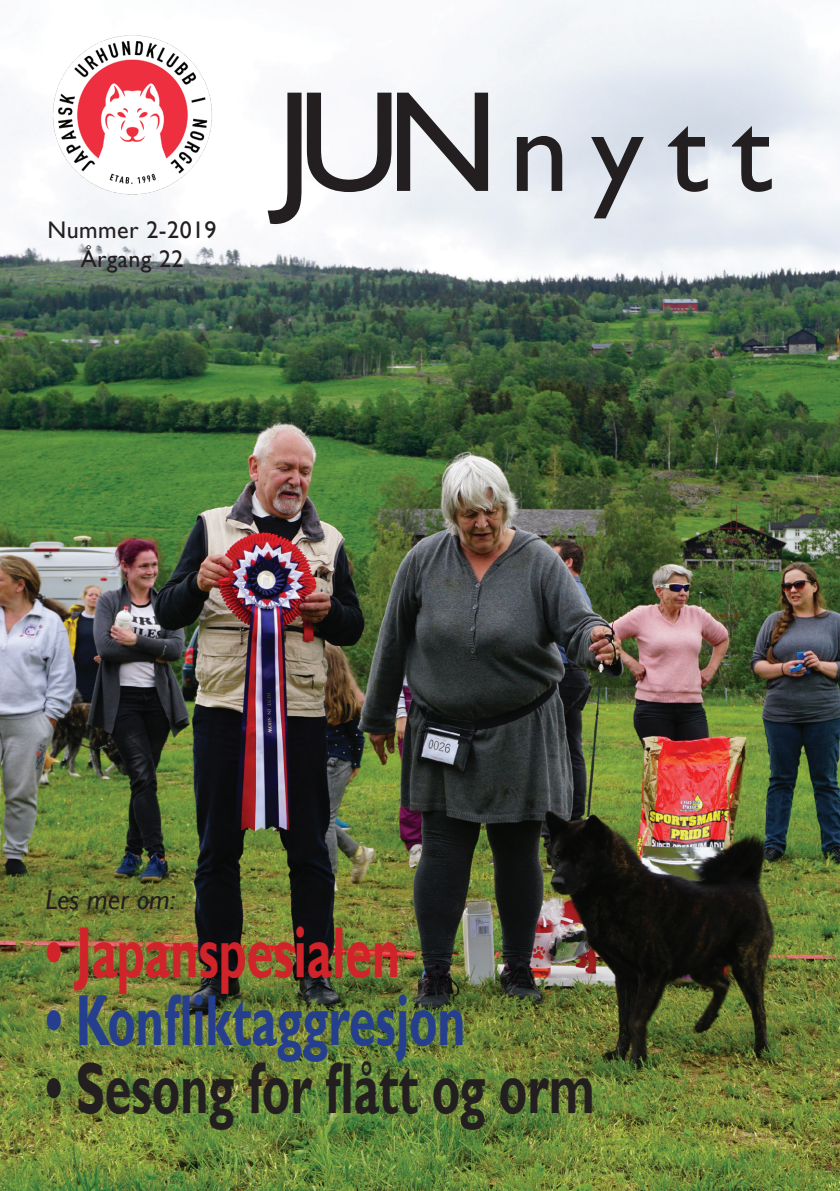
<style>
.page{position:relative;width:840px;height:1191px;background:#fff}
.page>*{position:absolute;margin:0;border:0;box-sizing:border-box;transform-origin:0 0}
.t1{font:120px "Gill Sans";color:#231f20}
.t2{font:700 72px "Gill Sans";color:#231f20;scale:.67 1}
.t3{font:700 72px "Gill Sans";color:#253f8e;scale:.67 1}
.t4{font:700 72px "Gill Sans";color:#d1232a;scale:.67 1}
.t5{font:italic 28px "Gill Sans";color:#231f20}
.t6{font:24px/28.8px "Gill Sans";letter-spacing:.02em;color:#231f20;text-align:center}
.s1{font-size:144px}
</style>
<div class="page">
<img style="left:0;top:0;width:839px;height:1191px">
<img style="left:44px;top:28px;width:176px;height:176px">
<p class="t6" style="left:47px;top:216px;width:170px">Nummer 2-2019<br>Årgang 22</p>
<h1 class="t1" style="left:276px;top:81px;width:496px"><span class="s1">JUN</span> nytt</h1>
<p class="t5" style="left:45px;top:883px;width:131px">Les mer om:</p>
<h2 class="t4" style="left:45px;top:909px;width:530px">• Japanspesialen</h2>
<h2 class="t3" style="left:45px;top:977px;width:628px">• Konfliktaggresjon</h2>
<h2 class="t2" style="left:45px;top:1045px;width:821px">• Sesong for flått og orm</h2>
</div>
